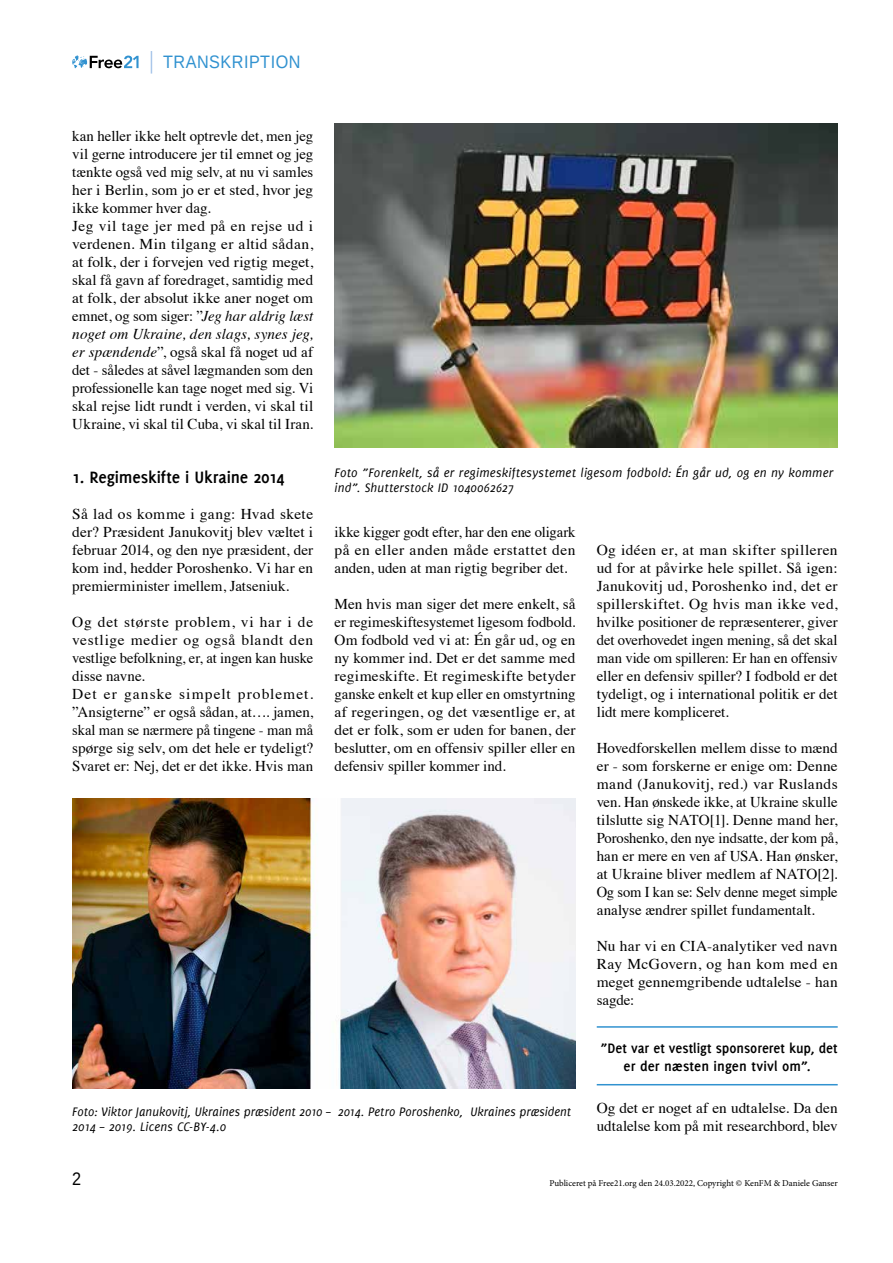
<style>
.page{position:relative;width:893px;height:1263px;background:#fff}
.page>*{position:absolute;margin:0;border:0;box-sizing:border-box;transform-origin:0 0}
.t1{font:700 18px "Delicious";letter-spacing:-.005em;color:#000}
.t2{font:18px "Liberation Sans";letter-spacing:.03em;color:#3192d0;scale:.9 1}
.t3{font:18px "Liberation Sans";color:#000;scale:.9 1}
.t4{font:15px/18px "Times";color:#000;text-align:justify}
.t5{font:700 15px/18px "Delicious";letter-spacing:.005em;color:#000;text-align:center}
.t6{font:italic 13.5px/15px "Delicious";letter-spacing:.01em;color:#000;scale:.96 1}
.t7{font:italic 13.5px/15px "Delicious";letter-spacing:.01em;color:#000}
.t8{font:9px "Minion Pro";color:#000}
.s1{font-style:italic}
</style>
<div class="page">
<svg style="left:72px;top:55px;width:67px;height:13px"></svg>
<svg style="left:151px;top:51px;width:1px;height:23px"></svg>
<hr style="left:597px;top:1026px;width:241px;height:2px;background:#3192d0">
<hr style="left:597px;top:1084px;width:241px;height:1px;background:#3192d0">
<img style="left:334px;top:123px;width:504px;height:324px">
<img style="left:72px;top:799px;width:503px;height:290px">
<p class="t2" style="left:163px;top:51px;width:154px">TRANSKRIPTION</p>
<p class="t4" style="left:72px;top:126px;width:242px;text-align:left">kan heller ikke helt optrevle det, men jeg vil gerne introducere jer til emnet og jeg tænkte også ved mig selv, at nu vi samles her i Berlin, som jo er et sted, hvor jeg ikke kommer hver dag.<br>Jeg vil tage jer med på en rejse ud i verdenen. Min tilgang er altid sådan, at folk, der i forvejen ved rigtig meget, skal få gavn af foredraget, samtidig med at folk, der absolut ikke aner noget om emnet, og som siger: ”<span class="s1">Jeg har aldrig læst noget om Ukraine, den slags, synes jeg, er spændende</span>”, også skal få noget ud af det - således at såvel lægmanden som den professionelle kan tage noget med sig. Vi skal rejse lidt rundt i verden, vi skal til Ukraine, vi skal til Cuba, vi skal til Iran.</p>
<p class="t1" style="left:72px;top:467px;width:214px">1. Regimeskifte i Ukraine 2014</p>
<p class="t4" style="left:72px;top:504px;width:242px">Så lad os komme i gang: Hvad skete der? Præsident Janukovitj blev væltet i februar 2014, og den nye præsident, der kom ind, hedder Poroshenko. Vi har en premierminister imellem, Jatseniuk.</p>
<p class="t4" style="left:72px;top:612px;width:242px;text-align:left">Og det største problem, vi har i de vestlige medier og også blandt den vestlige befolkning, er, at ingen kan huske disse navne.<br>Det er ganske simpelt problemet. ”Ansigterne” er også sådan, at…. jamen, skal man se nærmere på tingene - man må spørge sig selv, om det hele er tydeligt?<br>Svaret er: Nej, det er det ikke. Hvis man</p>
<p class="t7" style="left:334px;top:465px;width:500px">Foto ”Forenkelt, så er regimeskiftesystemet ligesom fodbold: Én går ud, og en ny kommer ind”. Shutterstock ID 1040062627</p>
<p class="t4" style="left:334px;top:522px;width:242px">ikke kigger godt efter, har den ene oligark på en eller anden måde erstattet den anden, uden at man rigtig begriber det.</p>
<p class="t4" style="left:334px;top:594px;width:242px">Men hvis man siger det mere enkelt, så er regimeskiftesystemet ligesom fodbold.<br>Om fodbold ved vi at: Én går ud, og en ny kommer ind. Det er det samme med regimeskifte. Et regimeskifte betyder ganske enkelt et kup eller en omstyrtning af regeringen, og det væsentlige er, at det er folk, som er uden for banen, der beslutter, om en offensiv spiller eller en defensiv spiller kommer ind.</p>
<p class="t4" style="left:597px;top:540px;width:242px">Og idéen er, at man skifter spilleren ud for at påvirke hele spillet. Så igen:<br>Janukovitj ud, Poroshenko ind, det er spillerskiftet. Og hvis man ikke ved, hvilke positioner de repræsenterer, giver det overhovedet ingen mening, så det skal man vide om spilleren: Er han en offensiv eller en defensiv spiller? I fodbold er det tydeligt, og i international politik er det lidt mere kompliceret.</p>
<p class="t4" style="left:597px;top:738px;width:243px">Hovedforskellen mellem disse to mænd er - som forskerne er enige om: Denne mand (Janukovitj, red.) var Ruslands ven. Han ønskede ikke, at Ukraine skulle tilslutte sig NATO[1]. Denne mand her, Poroshenko, den nye indsatte, der kom på, han er mere en ven af USA. Han ønsker, at Ukraine bliver medlem af NATO[2].<br>Og som I kan se: Selv denne meget simple analyse ændrer spillet fundamentalt.</p>
<p class="t4" style="left:597px;top:936px;width:242px">Nu har vi en CIA-analytiker ved navn Ray McGovern, og han kom med en meget gennemgribende udtalelse - han sagde:</p>
<p class="t5" style="left:601px;top:1039px;width:238px">”Det var et vestligt sponsoreret kup, det er der næsten ingen tvivl om”.</p>
<p class="t4" style="left:597px;top:1098px;width:242px">Og det er noget af en udtalelse. Da den udtalelse kom på mit researchbord, blev</p>
<p class="t6" style="left:72px;top:1104px;width:521px">Foto: Viktor Janukovitj, Ukraines præsident 2010 – 2014. Petro Poroshenko, Ukraines præsident<br>2014 – 2019. Licens CC-BY-4.0</p>
<p class="t3" style="left:72px;top:1168px;width:12px">2</p>
<p class="t8" style="left:549px;top:1177px;width:290px">Publiceret på Free21.org den 24.03.2022, Copyright © KenFM &amp; Daniele Ganser</p>
</div>
